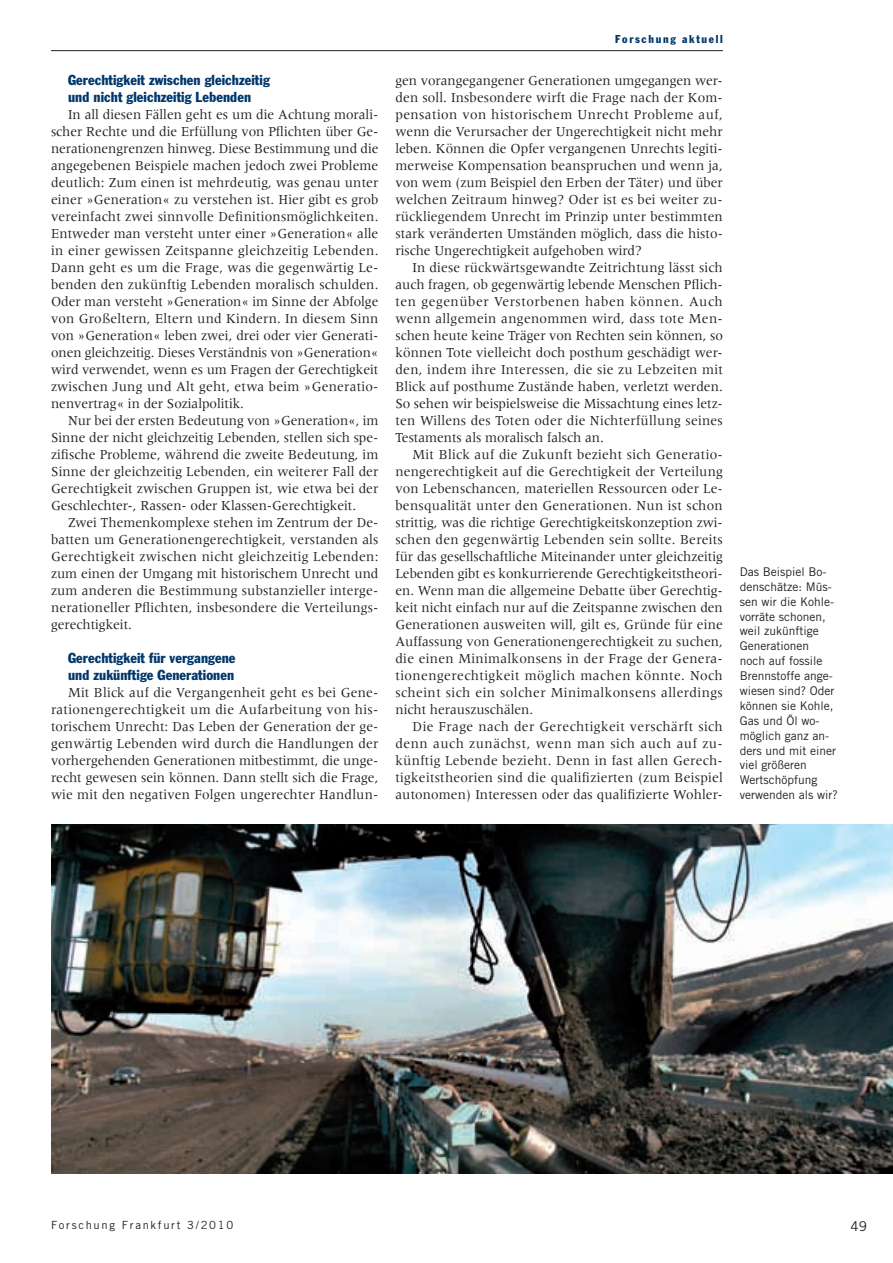
<style>
.page{position:relative;width:893px;height:1263px;background:#fff}
.page>*{position:absolute;margin:0;border:0;box-sizing:border-box;transform-origin:0 0}
.t1{font:14.25px/17px "Meridien";letter-spacing:.005em;color:#231f20;text-align:justify;scale:.95 1}
.t2{font:condensed 14.25px/17px "Franklin Gothic";letter-spacing:.005em;color:#00376b}
.t3{font:13.5px "Trade Gothic";color:#231f20}
.t4{font:12px/14.9px "Trade Gothic";color:#231f20}
.t5{font:11.25px "Trade Gothic";letter-spacing:.15em;color:#231f20}
.t6{font:condensed 11.25px "Franklin Gothic";letter-spacing:.15em;color:#00376b}
</style>
<div class="page">
<hr style="left:51px;top:50px;width:672px;height:1px;background:#231f20">
<img style="left:51px;top:825px;width:842px;height:348px">
<p class="t2" style="left:68px;top:73px;width:203px">Gerechtigkeit zwischen gleichzeitig und nicht gleichzeitig Lebenden</p>
<p class="t1" style="left:51px;top:107px;width:346px;text-indent:17px">In all diesen Fällen geht es um die Achtung morali&shy;scher Rechte und die Erfüllung von Pflichten über Ge&shy;nerationengrenzen hinweg. Diese Bestimmung und die angegebenen Beispiele machen jedoch zwei Probleme deutlich: Zum einen ist mehrdeutig, was genau unter einer »Generation« zu verstehen ist. Hier gibt es grob vereinfacht zwei sinnvolle Definitionsmöglichkeiten.<br>Entweder man versteht unter einer »Generation« alle in einer gewissen Zeitspanne gleichzeitig Lebenden.<br>Dann geht es um die Frage, was die gegenwärtig Le&shy;benden den zukünftig Lebenden moralisch schulden.<br>Oder man versteht »Generation« im Sinne der Abfolge von Großeltern, Eltern und Kindern. In diesem Sinn von »Generation« leben zwei, drei oder vier Generati&shy;onen gleichzeitig. Dieses Verständnis von »Generation« wird verwendet, wenn es um Fragen der Gerechtigkeit zwischen Jung und Alt geht, etwa beim »Generatio&shy;nenvertrag« in der Sozialpolitik.</p>
<p class="t1" style="left:51px;top:413px;width:346px;text-indent:17px">Nur bei der ersten Bedeutung von »Generation«, im Sinne der nicht gleichzeitig Lebenden, stellen sich spe&shy;zifische Probleme, während die zweite Bedeutung, im Sinne der gleichzeitig Lebenden, ein weiterer Fall der Gerechtigkeit zwischen Gruppen ist, wie etwa bei der Geschlechter-, Rassen- oder Klassen-Gerechtigkeit.</p>
<p class="t1" style="left:51px;top:515px;width:346px;text-indent:17px">Zwei Themenkomplexe stehen im Zentrum der De&shy;batten um Generationengerechtigkeit, verstanden als Gerechtigkeit zwischen nicht gleichzeitig Lebenden: zum einen der Umgang mit historischem Unrecht und zum anderen die Bestimmung substanzieller interge&shy;nerationeller Pflichten, insbesondere die Verteilungs&shy;gerechtigkeit.</p>
<p class="t2" style="left:68px;top:651px;width:169px">Gerechtigkeit für vergangene und zukünftige Generationen</p>
<p class="t1" style="left:51px;top:685px;width:346px;text-indent:17px">Mit Blick auf die Vergangenheit geht es bei Gene&shy;rationengerechtigkeit um die Aufarbeitung von his&shy;torischem Unrecht: Das Leben der Generation der ge&shy;genwärtig Lebenden wird durch die Handlungen der vorhergehenden Generationen mitbestimmt, die unge&shy;recht gewesen sein können. Dann stellt sich die Frage, wie mit den negativen Folgen ungerechter Handlun-</p>
<p class="t6" style="left:615px;top:35px;width:109px">Forschung aktuell</p>
<p class="t1" style="left:395px;top:73px;width:346px">gen vorangegangener Generationen umgegangen wer&shy;den soll. Insbesondere wirft die Frage nach der Kom&shy;pensation von historischem Unrecht Probleme auf, wenn die Verursacher der Ungerechtigkeit nicht mehr leben. Können die Opfer vergangenen Unrechts legiti&shy;merweise Kompensation beanspruchen und wenn ja, von wem (zum Beispiel den Erben der Täter) und über welchen Zeitraum hinweg? Oder ist es bei weiter zu&shy;rückliegendem Unrecht im Prinzip unter bestimmten stark veränderten Umständen möglich, dass die histo&shy;rische Ungerechtigkeit aufgehoben wird?</p>
<p class="t1" style="left:395px;top:260px;width:346px;text-indent:17px">In diese rückwärtsgewandte Zeitrichtung lässt sich auch fragen, ob gegenwärtig lebende Menschen Pflich&shy;ten gegenüber Verstorbenen haben können. Auch wenn allgemein angenommen wird, dass tote Men&shy;schen heute keine Träger von Rechten sein können, so können Tote vielleicht doch posthum geschädigt wer&shy;den, indem ihre Interessen, die sie zu Lebzeiten mit Blick auf posthume Zustände haben, verletzt werden.<br>So sehen wir beispielsweise die Missachtung eines letz&shy;ten Willens des Toten oder die Nichterfüllung seines Testaments als moralisch falsch an.</p>
<p class="t1" style="left:395px;top:447px;width:346px;text-indent:17px">Mit Blick auf die Zukunft bezieht sich Generatio&shy;nengerechtigkeit auf die Gerechtigkeit der Verteilung von Lebenschancen, materiellen Ressourcen oder Le&shy;bensqualität unter den Generationen. Nun ist schon strittig, was die richtige Gerechtigkeitskonzeption zwi&shy;schen den gegenwärtig Lebenden sein sollte. Bereits für das gesellschaftliche Miteinander unter gleichzeitig Lebenden gibt es konkurrierende Gerechtigkeitstheori&shy;en. Wenn man die allgemeine Debatte über Gerechtig&shy;keit nicht einfach nur auf die Zeitspanne zwischen den Generationen ausweiten will, gilt es, Gründe für eine Auffassung von Generationengerechtigkeit zu suchen, die einen Minimalkonsens in der Frage der Genera&shy;tionengerechtigkeit möglich machen könnte. Noch scheint sich ein solcher Minimalkonsens allerdings nicht herauszuschälen.</p>
<p class="t1" style="left:395px;top:719px;width:346px;text-indent:17px">Die Frage nach der Gerechtigkeit verschärft sich denn auch zunächst, wenn man sich auch auf zu&shy;künftig Lebende bezieht. Denn in fast allen Gerech&shy;tigkeitstheorien sind die qualifizierten (zum Beispiel autonomen) Interessen oder das qualifizierte Wohler-</p>
<p class="t4" style="left:740px;top:565px;width:99px">Das Beispiel Bo&shy;denschätze: Müs&shy;sen wir die Kohle&shy;vorräte schonen, weil zukünftige<br>Generationen<br>noch auf fossile<br>Brennstoffe ange&shy;wiesen sind? Oder können sie Kohle,<br>Gas und Öl wo&shy;möglich ganz an&shy;ders und mit einer viel größeren<br>Wertschöpfung verwenden als wir?</p>
<p class="t5" style="left:51px;top:1221px;width:184px">Forschung Frankfurt 3/2010</p>
<p class="t3" style="left:850px;top:1221px;width:18px">49</p>
</div>
